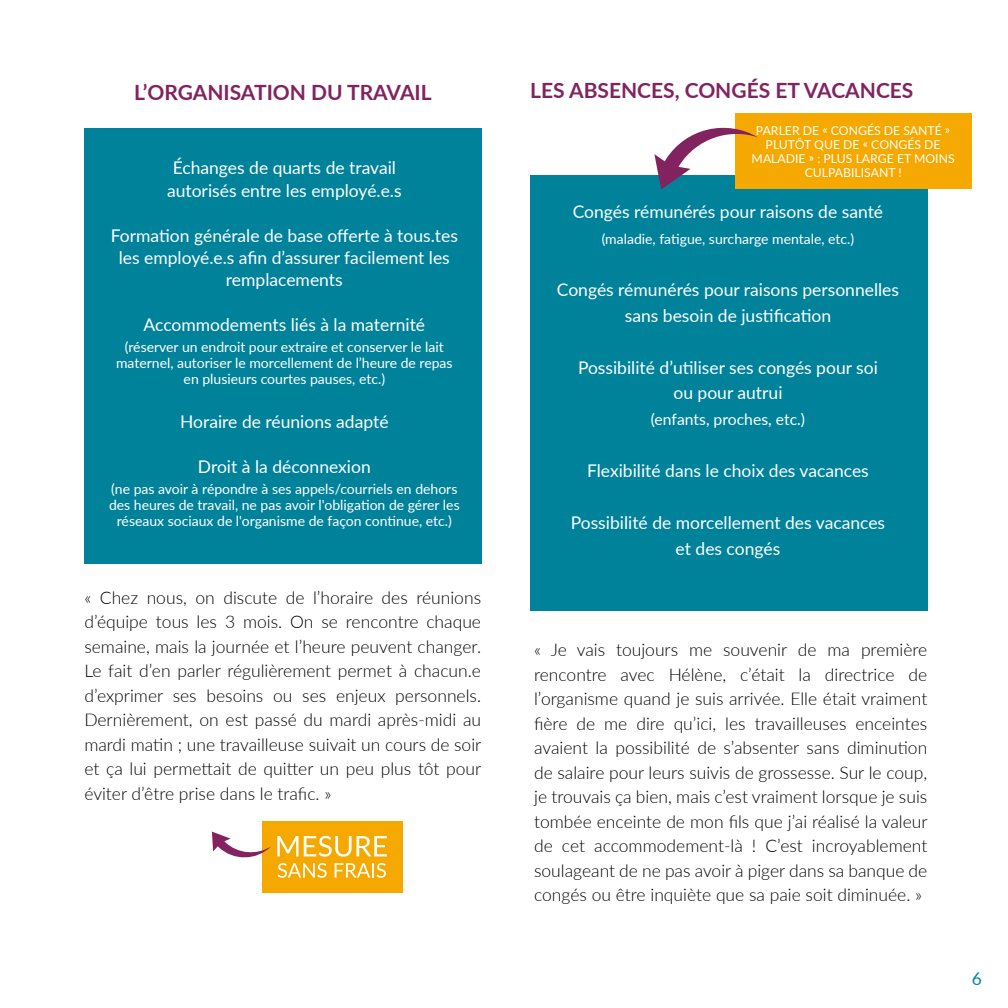
<style>
.page{position:relative;width:1008px;height:1008px;background:#fff}
.page>*{position:absolute;margin:0;border:0;box-sizing:border-box;transform-origin:0 0}
.t1{font:700 21px "Lato";color:#82235f}
.t2{font:300 17.5px/24.5px "Lato";color:#000;text-align:justify}
.t3{font:17.5px/22.4px "Lato";color:#fff;text-align:center}
.t4{font:17.5px "Lato";color:#00829b}
.t5{font:15.75px "Lato";color:#fff}
.t6{font:14px/15.8px "Lato";color:#fff;text-align:center}
.t7{font:12.25px/14px "Lato";color:#fff;text-align:center}
</style>
<div class="page">
<div style="left:84px;top:128px;width:397px;height:436px;background:#00829b"></div>
<div style="left:530px;top:175px;width:398px;height:436px;background:#00829b"></div>
<div style="left:262px;top:821px;width:140px;height:72px;background:#f5a800"></div>
<svg style="left:277px;top:836px;width:110px;height:21px"></svg>
<svg style="left:278px;top:863px;width:49px;height:15px"></svg>
<svg style="left:335px;top:863px;width:51px;height:15px"></svg>
<svg style="left:212px;top:832px;width:59px;height:26px"></svg>
<div style="left:735px;top:114px;width:236px;height:75px;background:#f5a800"></div>
<svg style="left:654px;top:127px;width:104px;height:62px"></svg>
<p class="t1" style="left:134px;top:77px;width:299px">L’ORGANISATION DU TRAVAIL</p>
<p class="t3" style="left:167px;top:156px;width:236px">Échanges de quarts de travail autorisés entre les employé.e.s</p>
<p class="t3" style="left:111px;top:223px;width:349px">Formation générale de base offerte à tous.tes les employé.e.s afin d’assurer facilement les remplacements</p>
<p class="t3" style="left:144px;top:313px;width:283px">Accommodements liés à la maternité</p>
<p class="t6" style="left:116px;top:339px;width:338px">(réserver un endroit pour extraire et conserver le lait maternel, autoriser le morcellement de l’heure de repas en plusieurs courtes pauses, etc.)</p>
<p class="t3" style="left:180px;top:410px;width:210px">Horaire de réunions adapté</p>
<p class="t3" style="left:198px;top:455px;width:174px">Droit à la déconnexion</p>
<p class="t6" style="left:109px;top:481px;width:352px">(ne pas avoir à répondre à ses appels/courriels en dehors des heures de travail, ne pas avoir l'obligation de gérer les réseaux sociaux de l'organisme de façon continue, etc.)</p>
<p class="t2" style="left:84px;top:585px;width:399px">« Chez nous, on discute de l’horaire des réunions d’équipe tous les 3 mois. On se rencontre chaque semaine, mais la journée et l’heure peuvent changer.<br>Le fait d’en parler régulièrement permet à chacun.e d’exprimer ses besoins ou ses enjeux personnels.<br>Dernièrement, on est passé du mardi après-midi au mardi matin ; une travailleuse suivait un cours de soir et ça lui permettait de quitter un peu plus tôt pour éviter d’être prise dans le trafic. »</p>
<p class="t1" style="left:530px;top:75px;width:385px">LES ABSENCES, CONGÉS ET VACANCES</p>
<p class="t7" style="left:752px;top:123px;width:205px">PARLER DE « CONGÉS DE SANTÉ »<br>PLUTÔT QUE DE « CONGÉS DE<br>MALADIE » : PLUS LARGE ET MOINS<br>CULPABILISANT !</p>
<p class="t3" style="left:573px;top:200px;width:312px">Congés rémunérés pour raisons de santé</p>
<p class="t6" style="left:602px;top:230px;width:254px">(maladie, fatigue, surcharge mentale, etc.)</p>
<p class="t3" style="left:557px;top:276px;width:344px;line-height:25.9px">Congés rémunérés pour raisons personnelles sans besoin de justification</p>
<p class="t3" style="left:578px;top:353px;width:301px;line-height:25.9px">Possibilité d’utiliser ses congés pour soi ou pour autrui</p>
<p class="t5" style="left:651px;top:408px;width:156px">(enfants, proches, etc.)</p>
<p class="t3" style="left:587px;top:459px;width:283px">Flexibilité dans le choix des vacances</p>
<p class="t3" style="left:571px;top:509px;width:316px;line-height:25.9px">Possibilité de morcellement des vacances et des congés</p>
<p class="t2" style="left:534px;top:637px;width:395px">« Je vais toujours me souvenir de ma première rencontre avec Hélène, c’était la directrice de l’organisme quand je suis arrivée. Elle était vraiment fière de me dire qu’ici, les travailleuses enceintes avaient la possibilité de s’absenter sans diminution de salaire pour leurs suivis de grossesse. Sur le coup, je trouvais ça bien, mais c’est vraiment lorsque je suis tombée enceinte de mon fils que j’ai réalisé la valeur de cet accommodement-là ! C’est incroyablement soulageant de ne pas avoir à piger dans sa banque de congés ou être inquiète que sa paie soit diminuée. »</p>
<p class="t4" style="left:972px;top:966px;width:12px">6</p>
</div>
